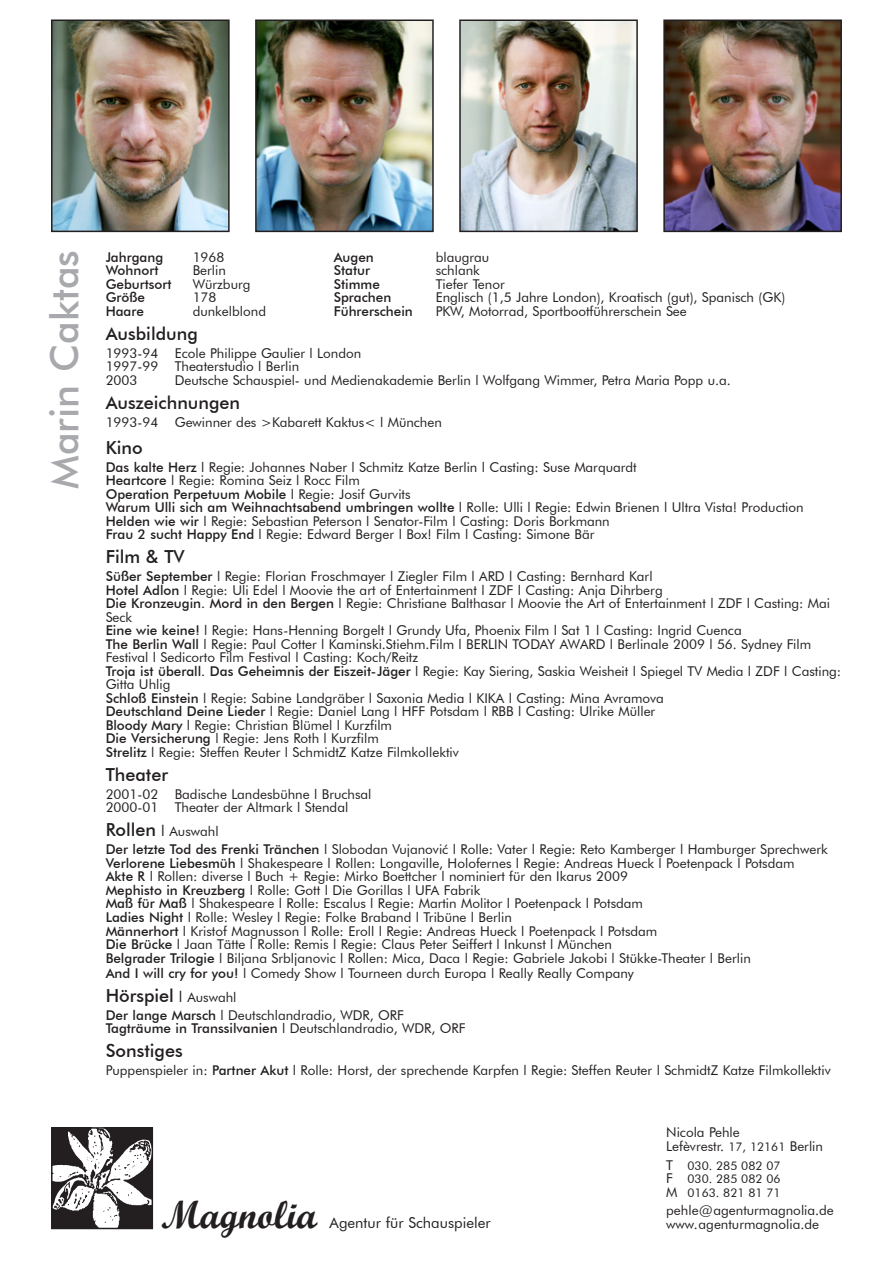
<style>
.page{position:relative;width:893px;height:1263px;background:#fff}
.page>*{position:absolute;margin:0;border:0;box-sizing:border-box;transform-origin:0 0}
.t1{font:500 39px "Futura BT";color:#a8a9ad}
.t2{font:39px "Script MT Bold";color:#231f20}
.t3{font:500 18px "Futura BT";color:#231f20}
.t4{font:15px "Futura BT";color:#231f20}
.t5{font:13.5px/13.5px "Futura BT";color:#231f20}
.t6{font:500 13.5px "Futura BT";color:#231f20}
.t7{font:12px "Futura BT";color:#231f20}
.s1{font-weight:500}
.s2{font-weight:400}
.s3{font-weight:500;font-size:18px}
.s4{font-size:15px}
.s5{font-weight:400;font-size:15px}
.s6{font-weight:400;font-size:13.5px}
.s7{font-size:12px}
.s8{font-size:13.5px}
</style>
<div class="page">
<img style="left:54px;top:23px;width:173px;height:206px">
<div style="left:51px;top:20px;width:179px;height:212px;border:2px solid #231f20"></div>
<img style="left:258px;top:23px;width:173px;height:206px">
<div style="left:255px;top:20px;width:179px;height:212px;border:2px solid #231f20"></div>
<img style="left:462px;top:23px;width:173px;height:206px">
<div style="left:459px;top:20px;width:179px;height:212px;border:2px solid #231f20"></div>
<img style="left:666px;top:23px;width:173px;height:206px">
<div style="left:663px;top:20px;width:179px;height:212px;border:2px solid #231f20"></div>
<img style="left:54px;top:1130px;width:96px;height:96px">
<div style="left:51px;top:1127px;width:102px;height:102px;border:2px solid #231f20"></div>
<p class="t1" style="left:41px;top:489px;width:240px;rotate:-90deg">Marin Caktas</p>
<p class="t6" style="left:106px;top:249px;width:59px">Jahrgang</p>
<p class="t5" style="left:193px;top:250px;width:33px">1968</p>
<p class="t6" style="left:334px;top:249px;width:42px">Augen</p>
<p class="t5" style="left:436px;top:250px;width:55px">blaugrau</p>
<p class="t6" style="left:106px;top:262px;width:54px">Wohnort</p>
<p class="t5" style="left:193px;top:264px;width:35px">Berlin</p>
<p class="t6" style="left:334px;top:262px;width:38px">Statur</p>
<p class="t5" style="left:436px;top:264px;width:46px">schlank</p>
<p class="t6" style="left:106px;top:276px;width:67px">Geburtsort</p>
<p class="t5" style="left:193px;top:277px;width:59px">Würzburg</p>
<p class="t6" style="left:334px;top:276px;width:48px">Stimme</p>
<p class="t5" style="left:436px;top:277px;width:71px">Tiefer Tenor</p>
<p class="t6" style="left:106px;top:289px;width:41px">Größe</p>
<p class="t5" style="left:193px;top:291px;width:25px">178</p>
<p class="t6" style="left:334px;top:289px;width:59px">Sprachen</p>
<p class="t5" style="left:436px;top:291px;width:351px">Englisch (1,5 Jahre London), Kroatisch (gut), Spanisch (GK)</p>
<p class="t6" style="left:106px;top:303px;width:40px">Haare</p>
<p class="t5" style="left:193px;top:304px;width:75px">dunkelblond</p>
<p class="t6" style="left:334px;top:303px;width:81px">Führerschein</p>
<p class="t5" style="left:436px;top:304px;width:253px">PKW, Motorrad, Sportbootführerschein See</p>
<p class="t3" style="left:106px;top:323px;width:94px">Ausbildung</p>
<p class="t5" style="left:106px;top:346px;width:257px">1993-94 Ecole Philippe Gaulier l London</p>
<p class="t5" style="left:106px;top:360px;width:195px">1997-99 Theaterstudio l Berlin</p>
<p class="t5" style="left:106px;top:373px;width:33px">2003</p>
<p class="t5" style="left:175px;top:373px;width:558px">Deutsche Schauspiel- und Medienakademie Berlin l Wolfgang Wimmer, Petra Maria Popp u.a.</p>
<p class="t3" style="left:106px;top:392px;width:136px">Auszeichnungen</p>
<p class="t5" style="left:106px;top:415px;width:338px">1993-94 Gewinner des &gt;Kabarett Kaktus&lt; l München</p>
<p class="t3" style="left:106px;top:437px;width:39px">Kino</p>
<p class="t5" style="left:106px;top:460px;width:533px"><span class="s1">Das kalte Herz</span> l Regie: Johannes Naber l Schmitz Katze Berlin l Casting: Suse Marquardt</p>
<p class="t5" style="left:106px;top:474px;width:256px"><span class="s1">Heartcore</span> l Regie: Romina Seiz l Rocc Film</p>
<p class="t6" style="left:106px;top:486px;width:306px">Operation Perpetuum Mobile <span class="s2">l Regie: Josif Gurvits</span></p>
<p class="t5" style="left:106px;top:501px;width:699px"><span class="s1">Warum Ulli sich am Weihnachtsabend umbringen wollte</span> l Rolle: Ulli l Regie: Edwin Brienen l Ultra Vista! Production</p>
<p class="t5" style="left:106px;top:514px;width:506px"><span class="s1">Helden wie wir</span> l Regie: Sebastian Peterson l Senator-Film l Casting: Doris Borkmann</p>
<p class="t5" style="left:106px;top:528px;width:490px"><span class="s1">Frau 2 sucht Happy End</span> l Regie: Edward Berger l Box! Film l Casting: Simone Bär</p>
<p class="t3" style="left:106px;top:546px;width:80px">Film &amp; TV</p>
<p class="t5" style="left:106px;top:570px;width:548px"><span class="s1">Süßer September</span> l Regie: Florian Froschmayer l Ziegler Film l ARD l Casting: Bernhard Karl</p>
<p class="t5" style="left:106px;top:583px;width:558px"><span class="s1">Hotel Adlon</span> l Regie: Uli Edel l Moovie the art of Entertainment l ZDF l Casting: Anja Dihrberg</p>
<p class="t5" style="left:106px;top:597px;width:726px"><span class="s1">Die Kronzeugin. Mord in den Bergen</span> l Regie: Christiane Balthasar l Moovie the Art of Entertainment l ZDF l Casting: Mai<br>Seck</p>
<p class="t5" style="left:106px;top:624px;width:707px"><span class="s1">Eine wie keine!</span> l Regie: Hans-Henning Borgelt l Grundy Ufa, Phoenix Film l Sat 1 l Casting: Ingrid Cuenca<br><span class="s1">The Berlin Wall</span> l Regie: Paul Cotter l Kaminski.Stiehm.Film l BERLIN TODAY AWARD l Berlinale 2009 l 56. Sydney Film<br>Festival l Sedicorto Film Festival l Casting: Koch/Reitz</p>
<p class="t5" style="left:106px;top:664px;width:737px"><span class="s1">Troja ist überall. Das Geheimnis der Eiszeit-Jäger</span> l Regie: Kay Siering, Saskia Weisheit l Spiegel TV Media l ZDF l Casting:<br>Gitta Uhlig<br><span class="s1">Schloß Einstein</span> l Regie: Sabine Landgräber l Saxonia Media l KIKA l Casting: Mina Avramova<br><span class="s1">Deutschland Deine Lieder</span> l Regie: Daniel Lang l HFF Potsdam l RBB l Casting: Ulrike Müller</p>
<p class="t5" style="left:106px;top:718px;width:288px"><span class="s1">Bloody Mary</span> l Regie: Christian Blümel l Kurzfilm</p>
<p class="t5" style="left:106px;top:732px;width:275px"><span class="s1">Die Versicherung</span> l Regie: Jens Roth l Kurzfilm</p>
<p class="t5" style="left:106px;top:745px;width:355px"><span class="s1">Strelitz</span> l Regie: Steffen Reuter l SchmidtZ Katze Filmkollektiv</p>
<p class="t3" style="left:106px;top:764px;width:64px">Theater</p>
<p class="t5" style="left:106px;top:787px;width:267px">2001-02 Badische Landesbühne l Bruchsal</p>
<p class="t5" style="left:106px;top:801px;width:244px">2000-01 Theater der Altmark l Stendal</p>
<p class="t5" style="left:106px;top:825px;width:114px"><span class="s3">Rollen</span> <span class="s4">l</span> Auswahl</p>
<p class="t5" style="left:106px;top:843px;width:724px"><span class="s1">Der letzte Tod des Frenki Tränchen</span> l Slobodan Vujanović l Rolle: Vater l Regie: Reto Kamberger l Hamburger Sprechwerk</p>
<p class="t5" style="left:106px;top:856px;width:690px"><span class="s1">Verlorene Liebesmüh</span> l Shakespeare l Rollen: Longaville, Holofernes l Regie: Andreas Hueck l Poetenpack l Potsdam</p>
<p class="t5" style="left:106px;top:870px;width:524px"><span class="s1">Akte R</span> l Rollen: diverse l Buch + Regie: Mirko Boettcher l nominiert für den Ikarus 2009</p>
<p class="t5" style="left:106px;top:883px;width:376px"><span class="s1">Mephisto in Kreuzberg</span> l Rolle: Gott l Die Gorillas l UFA Fabrik</p>
<p class="t5" style="left:106px;top:897px;width:539px"><span class="s1">Maß für Maß</span> l Shakespeare l Rolle: Escalus l Regie: Martin Molitor l Poetenpack l Potsdam</p>
<p class="t5" style="left:106px;top:910px;width:408px"><span class="s1">Ladies Night</span> l Rolle: Wesley l Regie: Folke Braband l Tribüne l Berlin</p>
<p class="t5" style="left:106px;top:924px;width:553px"><span class="s1">Männerhort</span> l Kristof Magnusson l Rolle: Eroll l Regie: Andreas Hueck l Poetenpack l Potsdam</p>
<p class="t5" style="left:106px;top:937px;width:508px"><span class="s1">Die Brücke</span> l Jaan Tätte l Rolle: Remis l Regie: Claus Peter Seiffert l Inkunst l München</p>
<p class="t5" style="left:106px;top:951px;width:647px"><span class="s1">Belgrader Trilogie</span> l Biljana Srbljanovic l Rollen: Mica, Daca l Regie: Gabriele Jakobi l Stükke-Theater l Berlin</p>
<p class="t5" style="left:106px;top:966px;width:530px"><span class="s1">And I will cry for you!</span> l Comedy Show l Tourneen durch Europa l Really Really Company</p>
<p class="t3" style="left:106px;top:984px;width:132px">Hörspiel <span class="s5">l</span> <span class="s6">Auswahl</span></p>
<p class="t5" style="left:106px;top:1008px;width:300px"><span class="s1">Der lange Marsch</span> l Deutschlandradio, WDR, ORF</p>
<p class="t6" style="left:106px;top:1020px;width:361px">Tagträume in Transsilvanien <span class="s2">l Deutschlandradio, WDR, ORF</span></p>
<p class="t3" style="left:106px;top:1040px;width:79px">Sonstiges</p>
<p class="t5" style="left:106px;top:1063px;width:727px">Puppenspieler in: <span class="s1">Partner Akut</span> l Rolle: Horst, der sprechende Karpfen l Regie: Steffen Reuter l SchmidtZ Katze Filmkollektiv</p>
<p class="t2" style="left:161px;top:1191px;width:158px">Magnolia</p>
<p class="t5" style="left:666px;top:1126px;width:75px">Nicola Pehle</p>
<p class="t5" style="left:666px;top:1139px;width:158px">Lefèvrestr. <span class="s7">17, 12161</span> Berlin</p>
<p class="t7" style="left:666px;top:1158px;width:116px"><span class="s8">T</span> 030. 285 082 07</p>
<p class="t7" style="left:666px;top:1172px;width:116px"><span class="s8">F</span> 030. 285 082 06</p>
<p class="t7" style="left:666px;top:1185px;width:116px"><span class="s8">M</span> 0163. 821 81 71</p>
<p class="t5" style="left:666px;top:1204px;width:169px">pehle@agenturmagnolia.de</p>
<p class="t4" style="left:330px;top:1213px;width:163px">Agentur für Schauspieler</p>
<p class="t5" style="left:666px;top:1217px;width:154px">www.agenturmagnolia.de</p>
</div>
